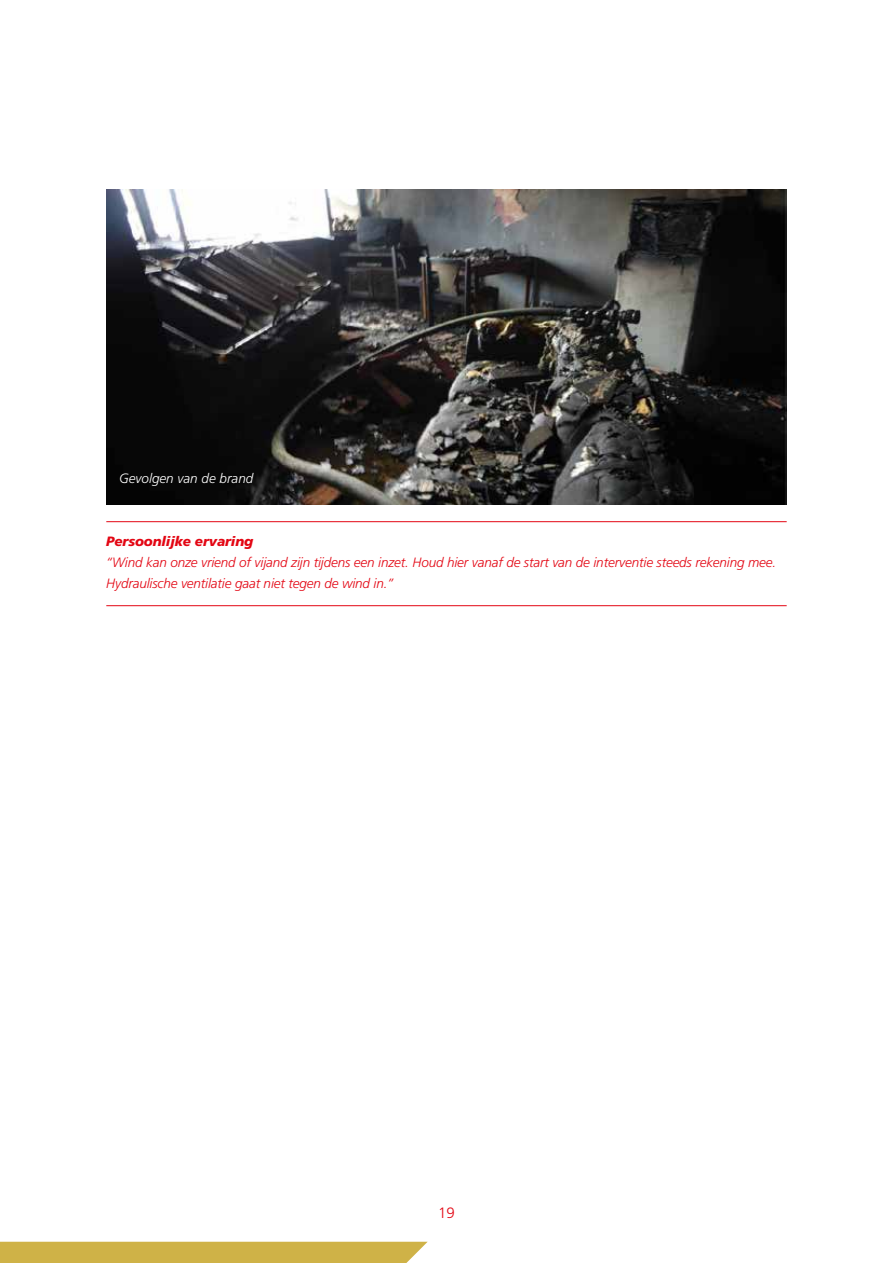
<style>
.page{position:relative;width:893px;height:1263px;background:#fff}
.page>*{position:absolute;margin:0;border:0;box-sizing:border-box;transform-origin:0 0}
.t1{font:300 15px "Frutiger LT Std";color:#e30613}
.t2{font:italic 300 13.5px/21px "Frutiger LT Std";letter-spacing:-.01em;color:#e30613}
.t3{font:italic 900 13.5px "Frutiger LT Std";letter-spacing:-.01em;color:#e30613}
.t4{font:italic 300 13.5px "Frutiger LT Std";color:#fff}
</style>
<div class="page">
<div style="left:0;top:1242px;width:428px;height:21px;background:#cfb247"></div>
<hr style="left:106px;top:521px;width:681px;height:1px;background:#e30613">
<hr style="left:106px;top:605px;width:681px;height:1px;background:#e30613">
<img style="left:106px;top:189px;width:681px;height:315px">
<p class="t4" style="left:119px;top:471px;width:136px">Gevolgen van de brand</p>
<p class="t3" style="left:106px;top:533px;width:148px">Persoonlijke ervaring</p>
<p class="t2" style="left:106px;top:552px;width:671px">“Wind kan onze vriend of vijand zijn tijdens een inzet. Houd hier vanaf de start van de interventie steeds rekening mee.<br>Hydraulische ventilatie gaat niet tegen de wind in.”</p>
<p class="t1" style="left:438px;top:1204px;width:18px">19</p>
</div>
